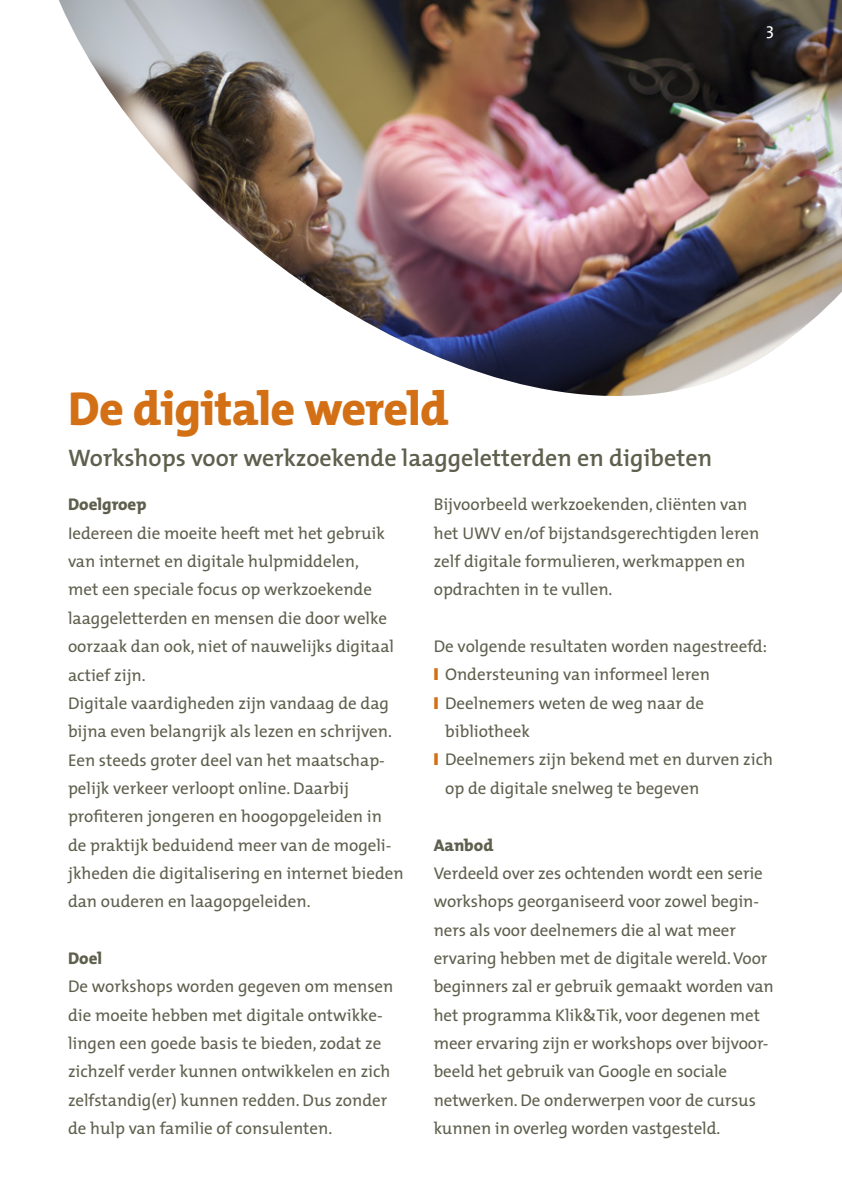
<style>
.page{position:relative;width:842px;height:1191px;background:#fff}
.page>*{position:absolute;margin:0;border:0;box-sizing:border-box;transform-origin:0 0}
.t1{font:800 48px "The Mix";letter-spacing:-.015em;color:#d37016}
.t2{font:600 24px "The Mix";color:#5f5f4e}
.t3{font:17px/28.4px "The Mix";color:#5f5f4e}
.t4{font:800 17px "The Mix";color:#5f5f4e}
.t5{font:17px "The Mix";color:#fff}
.s1{color:#d37016}
</style>
<div class="page">
<img style="left:59px;top:0;width:783px;height:396px">
<p class="t5" style="left:766px;top:15px;width:9px">3</p>
<h1 class="t1" style="left:68px;top:369px;width:382px">De digitale wereld</h1>
<h2 class="t2" style="left:68px;top:437px;width:646px">Workshops voor werkzoekende laaggeletterden en digibeten</h2>
<p class="t4" style="left:68px;top:490px;width:80px">Doelgroep</p>
<p class="t3" style="left:68px;top:518px;width:337px">Iedereen die moeite heeft met het gebruik van internet en digitale hulpmiddelen,<br>met een speciale focus op werkzoekende laaggeletterden en mensen die door welke oorzaak dan ook, niet of nauwelijks digitaal actief zijn.<br>Digitale vaardigheden zijn vandaag de dag bijna even belangrijk als lezen en schrijven.<br>Een steeds groter deel van het maatschap&shy;pelijk verkeer verloopt online. Daarbij profiteren jongeren en hoogopgeleiden in de praktijk beduidend meer van de mogeli&shy;jkheden die digitalisering en internet bieden dan ouderen en laagopgeleiden.</p>
<p class="t4" style="left:68px;top:944px;width:36px">Doel</p>
<p class="t3" style="left:68px;top:972px;width:327px">De workshops worden gegeven om mensen die moeite hebben met digitale ontwikke&shy;lingen een goede basis te bieden, zodat ze zichzelf verder kunnen ontwikkelen en zich zelfstandig(er) kunnen redden. Dus zonder de hulp van familie of consulenten.</p>
<p class="t3" style="left:434px;top:490px;width:327px">Bijvoorbeeld werkzoekenden, cliënten van het UWV en/of bijstandsgerechtigden leren zelf digitale formulieren, werkmappen en opdrachten in te vullen.</p>
<p class="t3" style="left:434px;top:631px;width:335px">De volgende resultaten worden nagestreefd:</p>
<p class="t3" style="left:434px;top:660px;width:278px"><span class="s1">❙</span> Ondersteuning van informeel leren</p>
<p class="t3" style="left:434px;top:688px;width:272px"><span class="s1">❙</span> Deelnemers weten de weg naar de</p>
<p class="t3" style="left:445px;top:716px;width:86px">bibliotheek</p>
<p class="t3" style="left:434px;top:745px;width:341px"><span class="s1">❙</span> Deelnemers zijn bekend met en durven zich</p>
<p class="t3" style="left:445px;top:773px;width:256px">op de digitale snelweg te begeven</p>
<p class="t4" style="left:434px;top:830px;width:61px">Aanbod</p>
<p class="t3" style="left:434px;top:858px;width:342px">Verdeeld over zes ochtenden wordt een serie workshops georganiseerd voor zowel begin&shy;ners als voor deelnemers die al wat meer ervaring hebben met de digitale wereld. Voor beginners zal er gebruik gemaakt worden van het programma Klik&amp;Tik, voor degenen met meer ervaring zijn er workshops over bijvoor&shy;beeld het gebruik van Google en sociale netwerken. De onderwerpen voor de cursus kunnen in overleg worden vastgesteld.</p>
</div>
